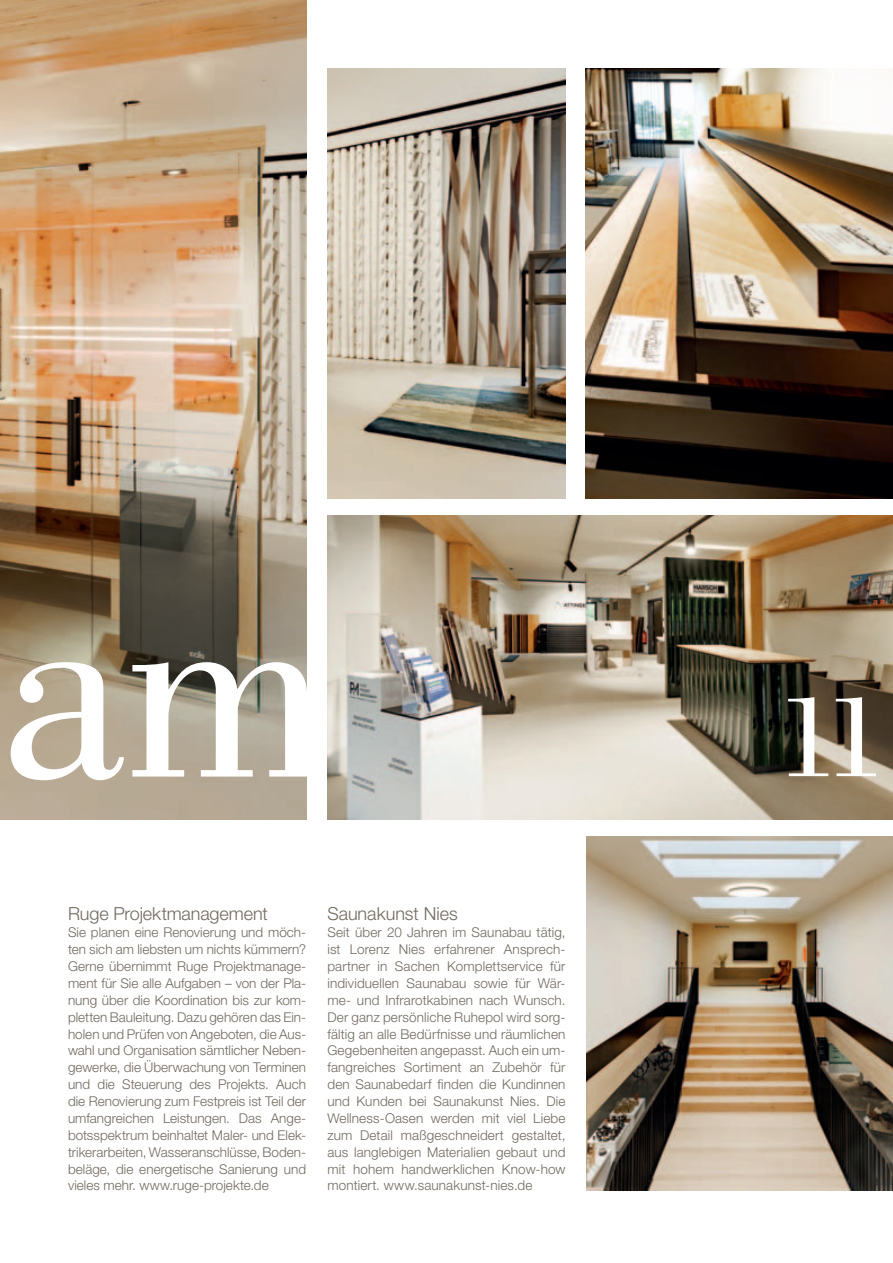
<style>
.page{position:relative;width:893px;height:1263px;background:#fff}
.page>*{position:absolute;margin:0;border:0;box-sizing:border-box;transform-origin:0 0}
.t1{font:281.7px "Bodoni";color:#fff}
.t2{font:120px "Bodoni";color:#fff}
.t3{font:300 18px "Helvetica Neue";letter-spacing:-.005em;color:#71695f}
.t4{font:300 13.5px/16.8px "Helvetica Neue";letter-spacing:.005em;color:#71695f;text-align:justify}
</style>
<div class="page">
<img style="left:327px;top:515px;width:566px;height:304px">
<img style="left:0;top:0;width:306px;height:819px">
<img style="left:585px;top:68px;width:308px;height:430px">
<img style="left:587px;top:836px;width:306px;height:355px">
<img style="left:327px;top:68px;width:239px;height:431px">
<h1 class="t1" style="left:1px;top:527px;width:328px">am</h1>
<h3 class="t3" style="left:68px;top:903px;width:201px">Ruge Projektmanagement</h3>
<p class="t4" style="left:68px;top:924px;width:240px">Sie planen eine Renovierung und möch&shy;ten sich am liebsten um nichts kümmern?<br>Gerne übernimmt Ruge Projektmanage&shy;ment für Sie alle Aufgaben – von der Pla&shy;nung über die Koordination bis zur kom&shy;pletten Bauleitung. Dazu gehören das Ein&shy;holen und Prüfen von Angeboten, die Aus&shy;wahl und Organisation sämtlicher Neben&shy;gewerke, die Überwachung von Terminen und die Steuerung des Projekts. Auch die Renovierung zum Festpreis ist Teil der umfangreichen Leistungen. Das Ange&shy;botsspektrum beinhaltet Maler- und Elek&shy;trikerarbeiten, Wasseranschlüsse, Boden&shy;beläge, die energetische Sanierung und vieles mehr. www.ruge-projekte.de</p>
<h3 class="t3" style="left:327px;top:903px;width:132px">Saunakunst Nies</h3>
<p class="t4" style="left:327px;top:924px;width:240px">Seit über 20 Jahren im Saunabau tätig, ist Lorenz Nies erfahrener Ansprech&shy;partner in Sachen Komplettservice für individuellen Saunabau sowie für Wär&shy;me- und Infrarotkabinen nach Wunsch.<br>Der ganz persönliche Ruhepol wird sorg&shy;fältig an alle Bedürfnisse und räumlichen Gegebenheiten angepasst. Auch ein um&shy;fangreiches Sortiment an Zubehör für den Saunabedarf finden die Kundinnen und Kunden bei Saunakunst Nies. Die Wellness-Oasen werden mit viel Liebe zum Detail maßgeschneidert gestaltet, aus langlebigen Materialien gebaut und mit hohem handwerklichen Know-how montiert. www.saunakunst-nies.de</p>
<h2 class="t2" style="left:778px;top:670px;width:109px">11</h2>
</div>
